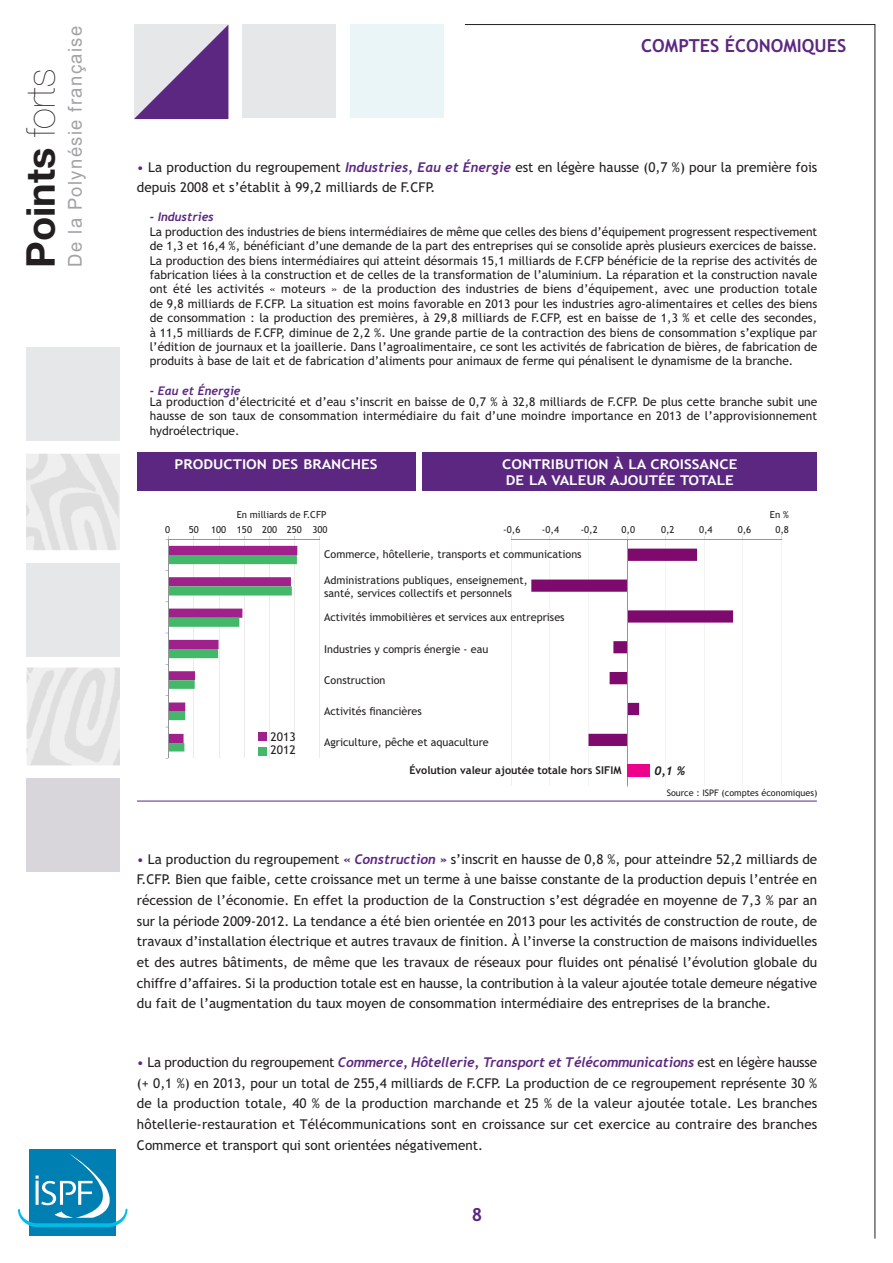
<style>
.page{position:relative;width:893px;height:1263px;background:#fff}
.page>*{position:absolute;margin:0;border:0;box-sizing:border-box;transform-origin:0 0}
.t1{font:700 39.75px "Helvetica Neue";color:#231f20}
.t2{font:19.2px "Arial";letter-spacing:.075em;color:#a2a3a7;scale:.96 1}
.t3{font:700 18px "Trebuchet MS";color:#5c2781}
.t4{font:13.5px/20.7px "Trebuchet MS";color:#231f20;text-align:justify}
.t5{font:italic 700 13.5px "Trebuchet";letter-spacing:-.01em;color:#5c2781}
.t6{font:700 13.5px/16.2px "Trebuchet MS";color:#fff;scale:1.12 1}
.t7{font:12px/14.4px "Trebuchet MS";color:#231f20;text-align:justify}
.t8{font:italic 700 12px "Trebuchet";color:#5c2781}
.t9{font:italic 700 12px "Trebuchet";color:#231f20}
.t10{font:10.8px/12.9px "Trebuchet MS";color:#231f20}
.t11{font:700 10.8px "Trebuchet MS";color:#231f20}
.t12{font:9.6px "Trebuchet MS";color:#231f20}
.t13{font:9px "Trebuchet MS";color:#231f20}
.s1{font-weight:200}
.s2{color:#5c2781}
.s3{font-family:"Trebuchet";font-weight:700;font-style:italic;color:#5c2781}
.s4{font-family:"Trebuchet MS";font-weight:400;font-style:normal}
.s5{font-family:"Trebuchet MS";font-weight:400;font-style:normal;color:#231f20}
</style>
<div class="page">
<div style="left:242px;top:25px;width:94px;height:93px;background:#e6e7e9"></div>
<div style="left:350px;top:25px;width:94px;height:93px;background:#eaf5f7"></div>
<div style="left:26px;top:347px;width:94px;height:94px;background:#e6e7e9"></div>
<div style="left:26px;top:563px;width:94px;height:93px;background:#e6e7e9"></div>
<div style="left:26px;top:778px;width:94px;height:94px;background:#d8d5db"></div>
<svg style="left:464px;top:24px;width:411px;height:1214px"></svg>
<div style="left:29px;top:1149px;width:87px;height:87px;background:#007fb2"></div>
<svg style="left:18px;top:1153px;width:110px;height:74px"></svg>
<svg style="left:134px;top:25px;width:94px;height:94px;background:#a188b5"></svg>
<img style="left:26px;top:453px;width:94px;height:97px">
<img style="left:26px;top:667px;width:94px;height:99px">
<hr style="left:320px;top:539px;width:1px;height:219px;background:#d1d2d4">
<hr style="left:294px;top:539px;width:1px;height:219px;background:#d1d2d4">
<hr style="left:269px;top:539px;width:1px;height:219px;background:#d1d2d4">
<hr style="left:244px;top:539px;width:1px;height:219px;background:#d1d2d4">
<hr style="left:219px;top:539px;width:1px;height:219px;background:#d1d2d4">
<hr style="left:193px;top:539px;width:1px;height:219px;background:#d1d2d4">
<hr style="left:168px;top:539px;width:152px;height:1px;background:#939598">
<hr style="left:168px;top:539px;width:1px;height:219px;background:#939598">
<svg style="left:166px;top:546px;width:131px;height:205px"></svg>
<div style="left:258px;top:732px;width:9px;height:9px;background:#a0218c"></div>
<div style="left:258px;top:747px;width:9px;height:8px;background:#44b869"></div>
<hr style="left:781px;top:539px;width:1px;height:247px;background:#d1d2d4">
<hr style="left:743px;top:539px;width:1px;height:247px;background:#d1d2d4">
<hr style="left:704px;top:539px;width:1px;height:247px;background:#d1d2d4">
<hr style="left:665px;top:539px;width:1px;height:247px;background:#d1d2d4">
<hr style="left:588px;top:539px;width:1px;height:247px;background:#d1d2d4">
<hr style="left:550px;top:539px;width:1px;height:247px;background:#d1d2d4">
<hr style="left:511px;top:539px;width:1px;height:247px;background:#d1d2d4">
<svg style="left:531px;top:549px;width:202px;height:228px"></svg>
<hr style="left:511px;top:539px;width:270px;height:1px;background:#939598">
<hr style="left:627px;top:539px;width:1px;height:247px;background:#939598">
<div style="left:627px;top:764px;width:23px;height:13px;background:#ed028c"></div>
<div style="left:137px;top:453px;width:278px;height:38px;background:#5c2781"></div>
<div style="left:422px;top:453px;width:395px;height:38px;background:#5c2781"></div>
<hr style="left:137px;top:801px;width:680px;height:1px;background:#5c2781">
<h1 class="t1" style="left:16px;top:268px;width:201px;rotate:-90deg">Points <span class="s1">forts</span></h1>
<h2 class="t2" style="left:62px;top:267px;width:252px;rotate:-90deg">De la Polynésie française</h2>
<h3 class="t3" style="left:641px;top:35px;width:206px">COMPTES ÉCONOMIQUES</h3>
<p class="t4" style="left:137px;top:157px;width:682px"><span class="s2">•</span> La production du regroupement <span class="s3">Industries, Eau et Énergie</span> est en légère hausse (0,7 %) pour la première fois depuis 2008 et s’établit à 99,2 milliards de F.CFP.</p>
<p class="t8" style="left:150px;top:210px;width:66px">- Industries</p>
<p class="t7" style="left:150px;top:224px;width:669px">La production des industries de biens intermédiaires de même que celles des biens d’équipement progressent respectivement de 1,3 et 16,4 %, bénéficiant d’une demande de la part des entreprises qui se consolide après plusieurs exercices de baisse.<br>La production des biens intermédiaires qui atteint désormais 15,1 milliards de F.CFP bénéficie de la reprise des activités de fabrication liées à la construction et de celles de la transformation de l’aluminium. La réparation et la construction navale ont été les activités « moteurs » de la production des industries de biens d’équipement, avec une production totale de 9,8 milliards de F.CFP. La situation est moins favorable en 2013 pour les industries agro-alimentaires et celles des biens de consommation : la production des premières, à 29,8 milliards de F.CFP, est en baisse de 1,3 % et celle des secondes, à 11,5 milliards de F.CFP, diminue de 2,2 %. Une grande partie de la contraction des biens de consommation s’explique par l’édition de journaux et la joaillerie. Dans l’agroalimentaire, ce sont les activités de fabrication de bières, de fabrication de produits à base de lait et de fabrication d’aliments pour animaux de ferme qui pénalisent le dynamisme de la branche.</p>
<p class="t8" style="left:150px;top:383px;width:92px">- Eau et Énergie</p>
<p class="t7" style="left:150px;top:395px;width:669px">La production d’électricité et d’eau s’inscrit en baisse de 0,7 % à 32,8 milliards de F.CFP. De plus cette branche subit une hausse de son taux de consommation intermédiaire du fait d’une moindre importance en 2013 de l’approvisionnement hydroélectrique.</p>
<p class="t6" style="left:175px;top:456px;width:183px">PRODUCTION DES BRANCHES</p>
<p class="t6" style="left:502px;top:456px;width:211px">CONTRIBUTION À LA CROISSANCE<br>DE LA VALEUR AJOUTÉE TOTALE</p>
<p class="t12" style="left:237px;top:508px;width:91px">En milliards de F.CFP</p>
<p class="t12" style="left:770px;top:508px;width:21px">En %</p>
<p class="t12" style="left:165px;top:524px;width:7px">0</p>
<p class="t12" style="left:211px;top:524px;width:17px">100</p>
<p class="t12" style="left:262px;top:524px;width:17px">200</p>
<p class="t12" style="left:312px;top:524px;width:17px">300</p>
<p class="t12" style="left:189px;top:524px;width:12px">50</p>
<p class="t12" style="left:237px;top:524px;width:17px">150</p>
<p class="t12" style="left:287px;top:524px;width:17px">250</p>
<p class="t12" style="left:503px;top:524px;width:19px">-0,6</p>
<p class="t12" style="left:542px;top:524px;width:19px">-0,4</p>
<p class="t12" style="left:581px;top:524px;width:19px">-0,2</p>
<p class="t12" style="left:621px;top:524px;width:15px">0,0</p>
<p class="t12" style="left:661px;top:524px;width:15px">0,2</p>
<p class="t12" style="left:699px;top:524px;width:15px">0,4</p>
<p class="t12" style="left:738px;top:524px;width:15px">0,6</p>
<p class="t12" style="left:775px;top:524px;width:15px">0,8</p>
<p class="t10" style="left:324px;top:548px;width:259px">Commerce, hôtellerie, transports et communications</p>
<p class="t10" style="left:324px;top:574px;width:205px">Administrations publiques, enseignement, santé, services collectifs et personnels</p>
<p class="t10" style="left:324px;top:611px;width:242px">Activités immobilières et services aux entreprises</p>
<p class="t10" style="left:324px;top:643px;width:166px">Industries y compris énergie - eau</p>
<p class="t10" style="left:324px;top:674px;width:63px">Construction</p>
<p class="t7" style="left:270px;top:730px;width:27px;line-height:13.5px">2013<br>2012</p>
<p class="t10" style="left:324px;top:704px;width:99px">Activités financières</p>
<p class="t10" style="left:324px;top:736px;width:166px">Agriculture, pêche et aquaculture</p>
<p class="t11" style="left:409px;top:763px;width:213px">Évolution valeur ajoutée totale hors SIFIM</p>
<p class="t9" style="left:654px;top:763px;width:32px">0,1 %</p>
<p class="t13" style="left:667px;top:788px;width:152px">Source : ISPF (comptes économiques)</p>
<p class="t4" style="left:137px;top:848px;width:682px"><span class="s2">•</span> La production du regroupement <span class="s3">« Construction »</span> s’inscrit en hausse de 0,8 %, pour atteindre 52,2 milliards de F.CFP. Bien que faible, cette croissance met un terme à une baisse constante de la production depuis l’entrée en récession de l’économie. En effet la production de la Construction s’est dégradée en moyenne de 7,3 % par an sur la période 2009-2012. La tendance a été bien orientée en 2013 pour les activités de construction de route, de travaux d’installation électrique et autres travaux de finition. À l’inverse la construction de maisons individuelles et des autres bâtiments, de même que les travaux de réseaux pour fluides ont pénalisé l’évolution globale du chiffre d’affaires. Si la production totale est en hausse, la contribution à la valeur ajoutée totale demeure négative du fait de l’augmentation du taux moyen de consommation intermédiaire des entreprises de la branche.</p>
<p class="t5" style="left:137px;top:1054px;width:682px"><span class="s4">•</span> <span class="s5">La production du regroupement</span> Commerce, Hôtellerie, Transport et Télécommunications <span class="s5">est en légère hausse</span></p>
<p class="t4" style="left:137px;top:1072px;width:682px">(+ 0,1 %) en 2013, pour un total de 255,4 milliards de F.CFP. La production de ce regroupement représente 30 % de la production totale, 40 % de la production marchande et 25 % de la valeur ajoutée totale. Les branches hôtellerie-restauration et Télécommunications sont en croissance sur cet exercice au contraire des branches Commerce et transport qui sont orientées négativement.</p>
<h3 class="t3" style="left:472px;top:1204px;width:12px">8</h3>
</div>
